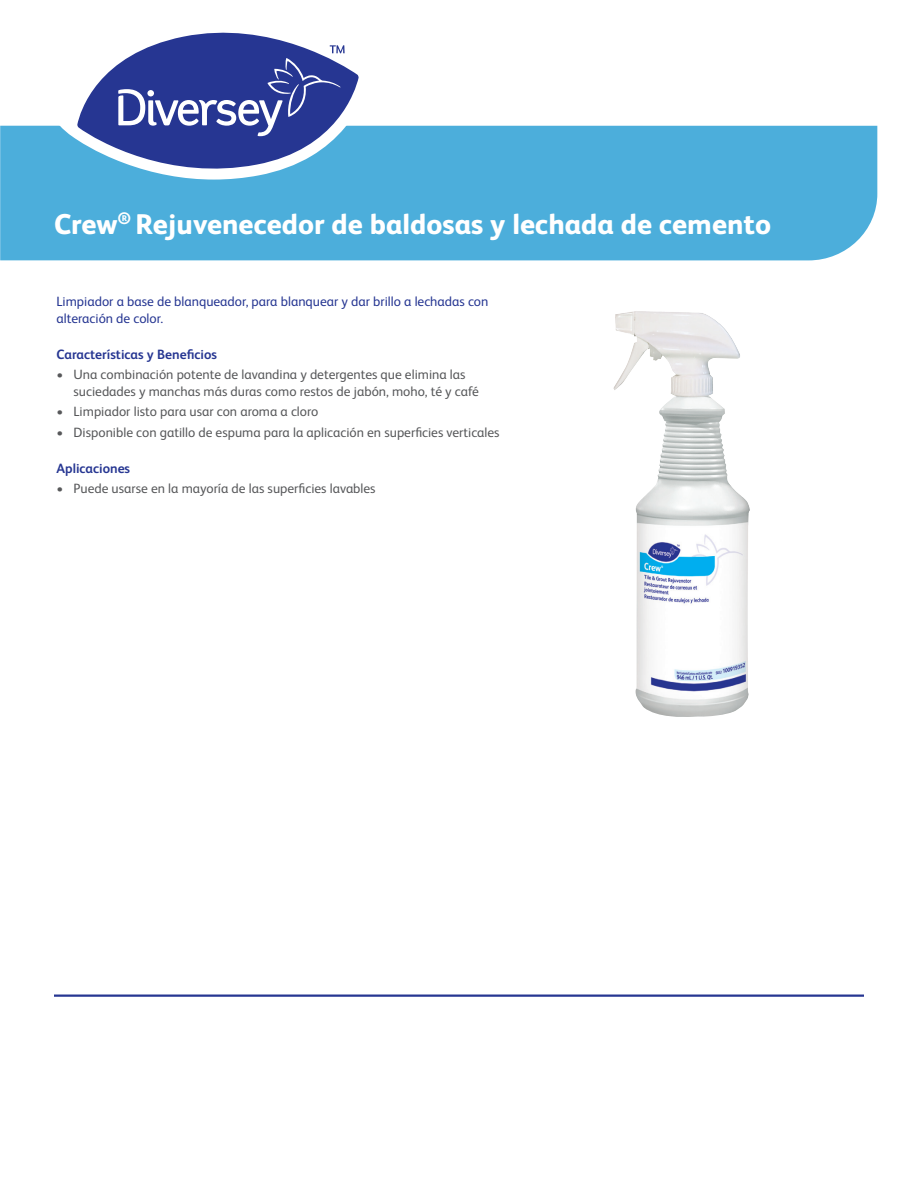
<style>
.page{position:relative;width:918px;height:1188px;background:#fff}
.page>*{position:absolute;margin:0;border:0;box-sizing:border-box;transform-origin:0 0}
.t1{font:800 28.5px "FS Albert Pro";color:#fff}
.t2{font:13.5px/16.2px "FS Albert Pro";color:#57585a}
.t3{font:13.5px/16.2px "FS Albert Pro";color:#263692}
.t4{font:700 13.5px "FS Albert Pro";color:#263692}
</style>
<div class="page">
<div style="left:0;top:126px;width:877px;height:134px;background:#4caedb"></div>
<hr style="left:54px;top:995px;width:810px;height:2px;background:#263692">
<img style="left:613px;top:314px;width:137px;height:403px">
<svg style="left:57px;top:125px;width:317px;height:55px;background:#5ab4dd"></svg>
<svg style="left:77px;top:32px;width:282px;height:149px"></svg>
<svg style="left:118px;top:45px;width:227px;height:91px;background:#4b59a5"></svg>
<h1 class="t1" style="left:54px;top:201px;width:719px">Crew<sup>®</sup> Rejuvenecedor de baldosas y lechada de cemento</h1>
<p class="t3" style="left:57px;top:293px;width:433px">Limpiador a base de blanqueador, para blanquear y dar brillo a lechadas con alteración de color.</p>
<p class="t4" style="left:57px;top:345px;width:162px">Características y Beneficios</p>
<p class="t2" style="left:74px;top:366px;width:407px;text-indent:-17px">• Una combinación potente de lavandina y detergentes que elimina las suciedades y manchas más duras como restos de jabón, moho, té y café</p>
<p class="t2" style="left:57px;top:402px;width:263px">• Limpiador listo para usar con aroma a cloro</p>
<p class="t2" style="left:57px;top:423px;width:445px">• Disponible con gatillo de espuma para la aplicación en superficies verticales</p>
<p class="t4" style="left:57px;top:459px;width:75px">Aplicaciones</p>
<p class="t2" style="left:57px;top:480px;width:321px">• Puede usarse en la mayoría de las superficies lavables</p>
</div>
